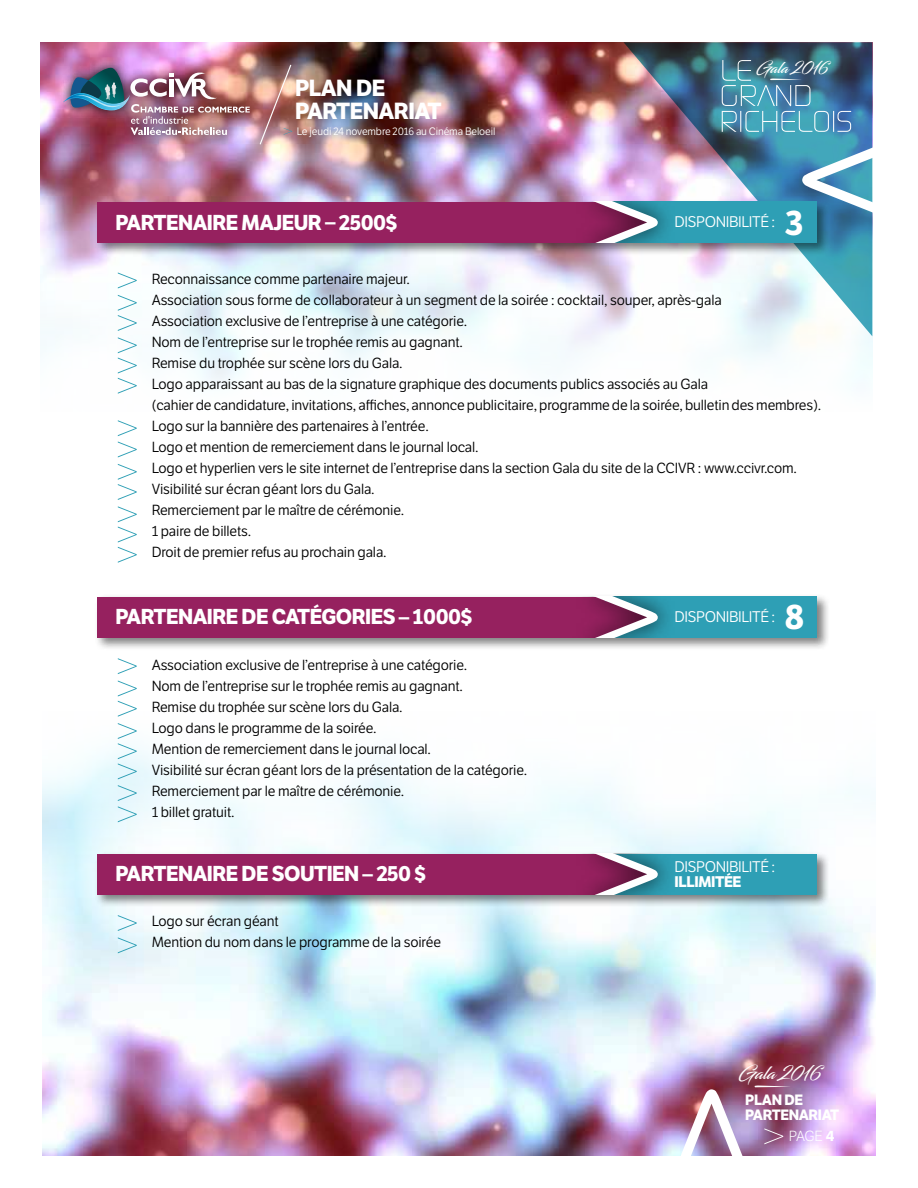
<style>
.page{position:relative;width:918px;height:1188px;background:#fff}
.page>*{position:absolute;margin:0;border:0;box-sizing:border-box;transform-origin:0 0}
.t1{font:700 34.05px "Etica 24 h";color:#fff}
.t2{font:700 22.65px/22.8px "Etica 24 h";letter-spacing:-.025em;color:#fff}
.t3{font:700 21px "Etica 24 h";letter-spacing:-.025em;color:#fff}
.t4{font:17.25px "Blacksword";color:#fff}
.t5{font:15.15px "Blacksword";color:#fff}
.t6{font:15px "Etica 24 h";letter-spacing:-.025em;color:#fff}
.t7{font:700 15px "Etica 24 h";letter-spacing:-.025em;color:#fff}
.t8{font:700 14.55px/14.7px "Etica 24 h";letter-spacing:-.025em;color:#fff}
.t9{font:14.25px/21px "Etica 24 h";letter-spacing:-.01em;color:#000}
.t10{font:300 14.25px "Etica 24 h";color:#fff}
.t11{font:10.5px "Etica 24 h";letter-spacing:-.01em;color:#fff}
.s1{font-weight:700}
</style>
<div class="page">
<img style="left:40px;top:42px;width:832px;height:380px">
<img style="left:260px;top:63px;width:32px;height:83px">
<img style="left:54px;top:57px;width:206px;height:89px">
<img style="left:63px;top:68px;width:187px;height:67px">
<img style="left:624px;top:42px;width:248px;height:294px">
<svg style="left:722px;top:60px;width:151px;height:202px;background:#5591ad"></svg>
<img style="left:42px;top:715px;width:834px;height:440px">
<img style="left:629px;top:1086px;width:165px;height:70px">
<div style="left:94px;top:199px;width:736px;height:58px;background:#000;opacity:.5"></div>
<div style="left:97px;top:202px;width:720px;height:41px;background:#96215f"></div>
<div style="left:606px;top:202px;width:211px;height:41px;background:#2e9fb5"></div>
<div style="left:572px;top:202px;width:104px;height:41px;background:#000;opacity:.9"></div>
<svg style="left:586px;top:202px;width:72px;height:41px"></svg>
<svg style="left:118px;top:658px;width:19px;height:16px"></svg>
<svg style="left:118px;top:681px;width:19px;height:36px"></svg>
<svg style="left:118px;top:723px;width:19px;height:56px"></svg>
<svg style="left:118px;top:785px;width:19px;height:37px"></svg>
<svg style="left:118px;top:272px;width:19px;height:16px"></svg>
<svg style="left:118px;top:295px;width:19px;height:36px"></svg>
<svg style="left:118px;top:337px;width:19px;height:57px"></svg>
<svg style="left:118px;top:420px;width:19px;height:16px"></svg>
<svg style="left:118px;top:442px;width:19px;height:15px"></svg>
<svg style="left:118px;top:464px;width:19px;height:36px"></svg>
<svg style="left:118px;top:506px;width:19px;height:57px"></svg>
<div style="left:94px;top:594px;width:736px;height:57px;background:#000;opacity:.5"></div>
<div style="left:97px;top:597px;width:720px;height:41px;background:#96215f"></div>
<div style="left:606px;top:597px;width:211px;height:41px;background:#2e9fb5"></div>
<div style="left:572px;top:597px;width:104px;height:41px;background:#000;opacity:.9"></div>
<svg style="left:586px;top:597px;width:72px;height:41px"></svg>
<svg style="left:118px;top:915px;width:19px;height:16px"></svg>
<svg style="left:118px;top:937px;width:19px;height:16px"></svg>
<div style="left:94px;top:851px;width:736px;height:57px;background:#000;opacity:.5"></div>
<div style="left:97px;top:854px;width:720px;height:41px;background:#96215f"></div>
<div style="left:606px;top:854px;width:211px;height:41px;background:#2e9fb5"></div>
<div style="left:572px;top:854px;width:104px;height:41px;background:#000;opacity:.9"></div>
<svg style="left:586px;top:854px;width:72px;height:41px"></svg>
<h2 class="t2" style="left:295px;top:77px;width:92px">PLAN DE<br>PARTENA</h2>
<h2 class="t2" style="left:394px;top:99px;width:49px">RIAT</h2>
<p class="t11" style="left:297px;top:125px;width:200px">Le jeudi 24 novembre 2016 au Cinéma Beloeil</p>
<p class="t5" style="left:756px;top:59px;width:74px">Gala 2016</p>
<h3 class="t3" style="left:116px;top:209px;width:65px">PA RTENA</h3>
<h3 class="t3" style="left:207px;top:209px;width:192px">IRE MAJEUR – 2500$</h3>
<p class="t6" style="left:675px;top:213px;width:48px">Disponibili</p>
<p class="t6" style="left:752px;top:213px;width:24px">té :</p>
<h1 class="t1" style="left:785px;top:202px;width:20px">3</h1>
<p class="t9" style="left:152px;top:269px;width:671px">Reconnaissance comme partenaire majeur.<br>Association sous forme de collaborateur à un segment de la soirée : cocktail, souper, après-gala<br>Association exclusive de l’entreprise à une catégorie.<br>Nom de l’entreprise sur le trophée remis au gagnant.<br>Remise du trophée sur scène lors du Gala.<br>Logo apparaissant au bas de la signature graphique des documents publics associés au Gala<br>(cahier de candidature, invitations, affiches, annonce publicitaire, programme de la soirée, bulletin des membres).<br>Logo sur la bannière des partenaires à l’entrée.<br>Logo et mention de remerciement dans le journal local.<br>Logo et hyperlien vers le site internet de l’entreprise dans la section Gala du site de la CCIVR : www.ccivr.com.<br>Visibilité sur écran géant lors du Gala.<br>Remerciement par le maître de cérémonie.<br>1 paire de billets.<br>Droit de premier refus au prochain gala.</p>
<h3 class="t3" style="left:116px;top:604px;width:65px">PA RTENA</h3>
<h3 class="t3" style="left:207px;top:604px;width:267px">IRE DE CATÉGORIES – 1000$</h3>
<p class="t6" style="left:675px;top:608px;width:48px">Disponibili</p>
<p class="t6" style="left:752px;top:608px;width:24px">té :</p>
<h1 class="t1" style="left:785px;top:597px;width:21px">8</h1>
<p class="t9" style="left:152px;top:654px;width:377px">Association exclusive de l’entreprise à une catégorie.<br>Nom de l’entreprise sur le trophée remis au gagnant.<br>Remise du trophée sur scène lors du Gala.<br>Logo dans le programme de la soirée.<br>Mention de remerciement dans le journal local.<br>Visibilité sur écran géant lors de la présentation de la catégorie.<br>Remerciement par le maître de cérémonie.<br>1 billet gratuit.</p>
<h3 class="t3" style="left:116px;top:861px;width:65px">PA RTENA</h3>
<h3 class="t3" style="left:207px;top:861px;width:221px">IRE DE SOUTIEN – 250 $</h3>
<p class="t6" style="left:675px;top:858px;width:48px">Disponibili</p>
<p class="t6" style="left:752px;top:858px;width:24px">té :</p>
<p class="t7" style="left:675px;top:872px;width:67px">ILLIMITÉE</p>
<p class="t9" style="left:152px;top:911px;width:291px">Logo sur écran géant<br>Mention du nom dans le programme de la soirée</p>
<p class="t4" style="left:738px;top:1063px;width:85px">Gala 2016</p>
<p class="t8" style="left:745px;top:1093px;width:59px">PLAN DE<br>PARTENA</p>
<p class="t8" style="left:809px;top:1108px;width:32px">RIAT</p>
<p class="t10" style="left:789px;top:1128px;width:47px">PAGE <span class="s1">4</span></p>
</div>
